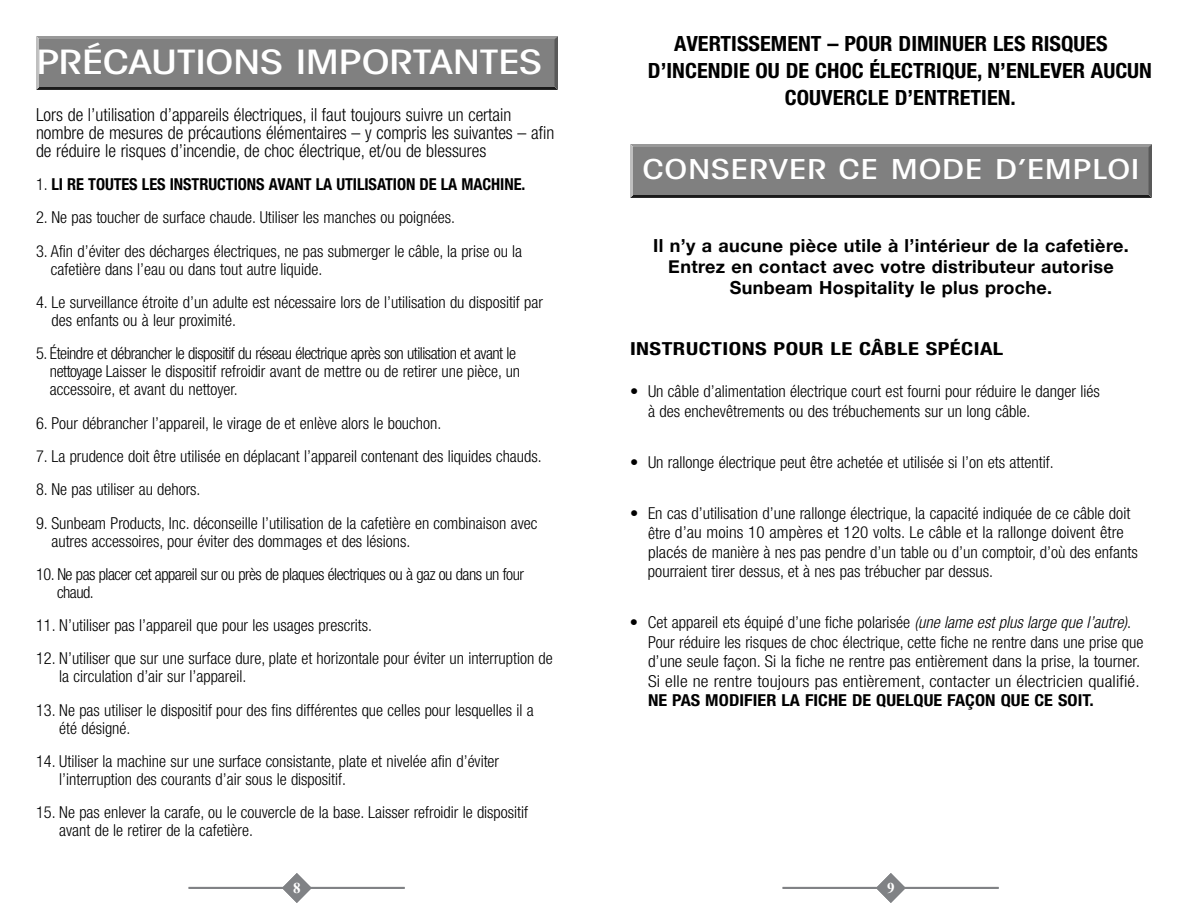
<style>
.page{position:relative;width:1188px;height:918px;background:#fff}
.page>*{position:absolute;margin:0;border:0;box-sizing:border-box;transform-origin:0 0}
.t1{font:500 condensed 33px "ITC Avant Garde Std";letter-spacing:-.01em;color:#fff;scale:1.38 1}
.t2{font:500 condensed 27px "ITC Avant Garde Std";letter-spacing:.015em;color:#fff;scale:1.38 1}
.t3{font:700 condensed 21px "Helvetica Neue LT Std";color:#000;scale:1.06 1}
.t4{font:300 condensed 18px/18px "Helvetica Neue LT Std";color:#000}
.t5{font:700 18px/21px "Helvetica Neue";letter-spacing:.02em;color:#000;text-align:center}
.t6{font:700 condensed 18px "Helvetica Neue LT Std";letter-spacing:.02em;color:#000;scale:1.25 1}
.t7{font:300 condensed 16.5px/18px "Helvetica Neue LT Std";color:#000}
.t8{font:300 condensed 16.5px/18px "Helvetica Neue LT Std";letter-spacing:-.03em;color:#000}
.t9{font:700 condensed 16.5px "Helvetica Neue LT Std";letter-spacing:-.005em;color:#000}
.t10{font:700 condensed 16.5px "Helvetica Neue LT Std";letter-spacing:-.005em;color:#000;scale:1.1 1}
.t11{font:700 15px "Times New Roman";color:#fff}
.s1{font-weight:300}
.s2{font-style:italic}
</style>
<div class="page">
<svg style="left:282px;top:873px;width:30px;height:30px"></svg>
<hr style="left:189px;top:887px;width:216px;height:2px;background:#808285">
<svg style="left:36px;top:36px;width:522px;height:54px;background:#616161"></svg>
<div style="left:40px;top:39px;width:514px;height:48px;background:#808080"></div>
<svg style="left:876px;top:873px;width:30px;height:30px"></svg>
<hr style="left:783px;top:887px;width:216px;height:2px;background:#808285">
<svg style="left:630px;top:144px;width:522px;height:54px;background:#616161"></svg>
<div style="left:634px;top:147px;width:514px;height:48px;background:#808080"></div>
<h1 class="t1" style="left:36px;top:42px;width:368px">PRÉCAUTIONS IMPORTANTES</h1>
<p class="t4" style="left:36px;top:105px;width:520px">Lors de l’utilisation d’appareils électriques, il faut toujours suivre un certain nombre de mesures de précautions élémentaires – y compris les suivantes – afin de réduire le risques d’incendie, de choc électrique, et/ou de blessures</p>
<p class="t9" style="left:36px;top:174px;width:491px"><span class="s1">1.</span> LI RE TOUTES LES INSTRUCTIONS AVANT LA UTILISATION DE LA MACHINE.</p>
<p class="t7" style="left:36px;top:208px;width:420px">2. Ne pas toucher de surface chaude. Utiliser les manches ou poignées.</p>
<p class="t7" style="left:51px;top:242px;width:473px;text-indent:-15px">3. Afin d’éviter des décharges électriques, ne pas submerger le câble, la prise ou la cafetière dans l’eau ou dans tout autre liquide.</p>
<p class="t7" style="left:51px;top:293px;width:493px;text-indent:-15px">4. Le surveillance étroite d’un adulte est nécessaire lors de l’utilisation du dispositif par des enfants ou à leur proximité.</p>
<p class="t8" style="left:50px;top:344px;width:472px;text-indent:-14px">5. Éteindre et débrancher le dispositif du réseau électrique après son utilisation et avant le nettoyage Laisser le dispositif refroidir avant de mettre ou de retirer une pièce, un accessoire, et avant du nettoyer.</p>
<p class="t7" style="left:36px;top:414px;width:407px">6. Pour débrancher l’appareil, le virage de et enlève alors le bouchon.</p>
<p class="t7" style="left:36px;top:447px;width:507px">7. La prudence doit être utilisée en déplacant l’appareil contenant des liquides chauds.</p>
<p class="t7" style="left:36px;top:480px;width:166px">8. Ne pas utiliser au dehors.</p>
<p class="t7" style="left:51px;top:514px;width:487px;text-indent:-15px">9. Sunbeam Products, Inc. déconseille l’utilisation de la cafetière en combinaison avec autres accessoires, pour éviter des dommages et des lésions.</p>
<p class="t8" style="left:57px;top:565px;width:469px;text-indent:-21px">10. Ne pas placer cet appareil sur ou près de plaques électriques ou à gaz ou dans un four chaud.</p>
<p class="t7" style="left:36px;top:616px;width:338px">11. N’utiliser pas l’appareil que pour les usages prescrits.</p>
<p class="t7" style="left:59px;top:649px;width:495px;text-indent:-23px">12. N’utiliser que sur une surface dure, plate et horizontale pour éviter un interruption de la circulation d’air sur l’appareil.</p>
<p class="t7" style="left:59px;top:701px;width:476px;text-indent:-23px">13. Ne pas utiliser le dispositif pour des fins différentes que celles pour lesquelles il a été désigné.</p>
<p class="t7" style="left:59px;top:752px;width:441px;text-indent:-23px">14. Utiliser la machine sur une surface consistante, plate et nivelée afin d’éviter l’interruption des courants d’air sous le dispositif.</p>
<p class="t7" style="left:59px;top:803px;width:470px;text-indent:-23px">15. Ne pas enlever la carafe, ou le couvercle de la base. Laisser refroidir le dispositif avant de le retirer de la cafetière.</p>
<p class="t3" style="left:674px;top:31px;width:223px">AVERTISSEMENT – POUR DIMINUER</p>
<p class="t3" style="left:993px;top:31px;width:11px">LES</p>
<p class="t3" style="left:1031px;top:31px;width:51px">RISQUES</p>
<p class="t3" style="left:648px;top:58px;width:29px">D’INCENDIE</p>
<p class="t3" style="left:756px;top:58px;width:248px">OU DE CHOC ÉLECTRIQUE, N’ENLE</p>
<p class="t3" style="left:1051px;top:58px;width:62px">VER AUCUN</p>
<p class="t3" style="left:785px;top:85px;width:57px">COUVERCLE</p>
<p class="t3" style="left:895px;top:85px;width:116px">D’ENTRETIEN .</p>
<h2 class="t2" style="left:642px;top:153px;width:362px">CONSERVER CE MODE D’EMPLOI</h2>
<p class="t5" style="left:653px;top:235px;width:477px">Il n’y a aucune pièce utile à l’intérieur de la cafetière.<br>Entrez en contact avec votre distributeur autorise<br>Sunbeam Hospitality le plus proche.</p>
<p class="t6" style="left:630px;top:338px;width:300px">INSTRUCTIONS POUR LE CÂBLE SPÉCIAL</p>
<p class="t7" style="left:648px;top:382px;width:453px;line-height:19.5px;text-indent:-18px">• Un câble d’alimentation électrique court est fourni pour réduire le danger liés à des enchevêtrements ou des trébuchements sur un long câble.</p>
<p class="t7" style="left:630px;top:453px;width:425px">• Un rallonge électrique peut être achetée et utilisée si l’on ets attentif.</p>
<p class="t7" style="left:648px;top:503px;width:492px;line-height:19.5px;text-indent:-18px">• En cas d’utilisation d’une rallonge électrique, la capacité indiquée de ce câble doit être d’au moins 10 ampères et 120 volts. Le câble et la rallonge doivent être placés de manière à nes pas pendre d’un table ou d’un comptoir, d’où des enfants pourraient tirer dessus, et à nes pas trébucher par dessus.</p>
<p class="t7" style="left:648px;top:613px;width:497px;line-height:19.5px;text-indent:-18px">• Cet appareil ets équipé d’une fiche polarisée <span class="s2">(une lame est plus large que l’autre)</span>.<br>Pour réduire les risques de choc électrique, cette fiche ne rentre dans une prise que d’une seule façon. Si la fiche ne rentre pas entièrement dans la prise, la tourner.<br>Si elle ne rentre toujours pas entièrement, contacter un électricien qualifié.</p>
<p class="t10" style="left:648px;top:691px;width:407px">NE PAS MODIFIER LA FICHE DE QUELQUE FAÇON QUE CE SOIT.</p>
<p class="t11" style="left:293px;top:878px;width:9px">8</p>
<p class="t11" style="left:887px;top:878px;width:9px">9</p>
</div>
